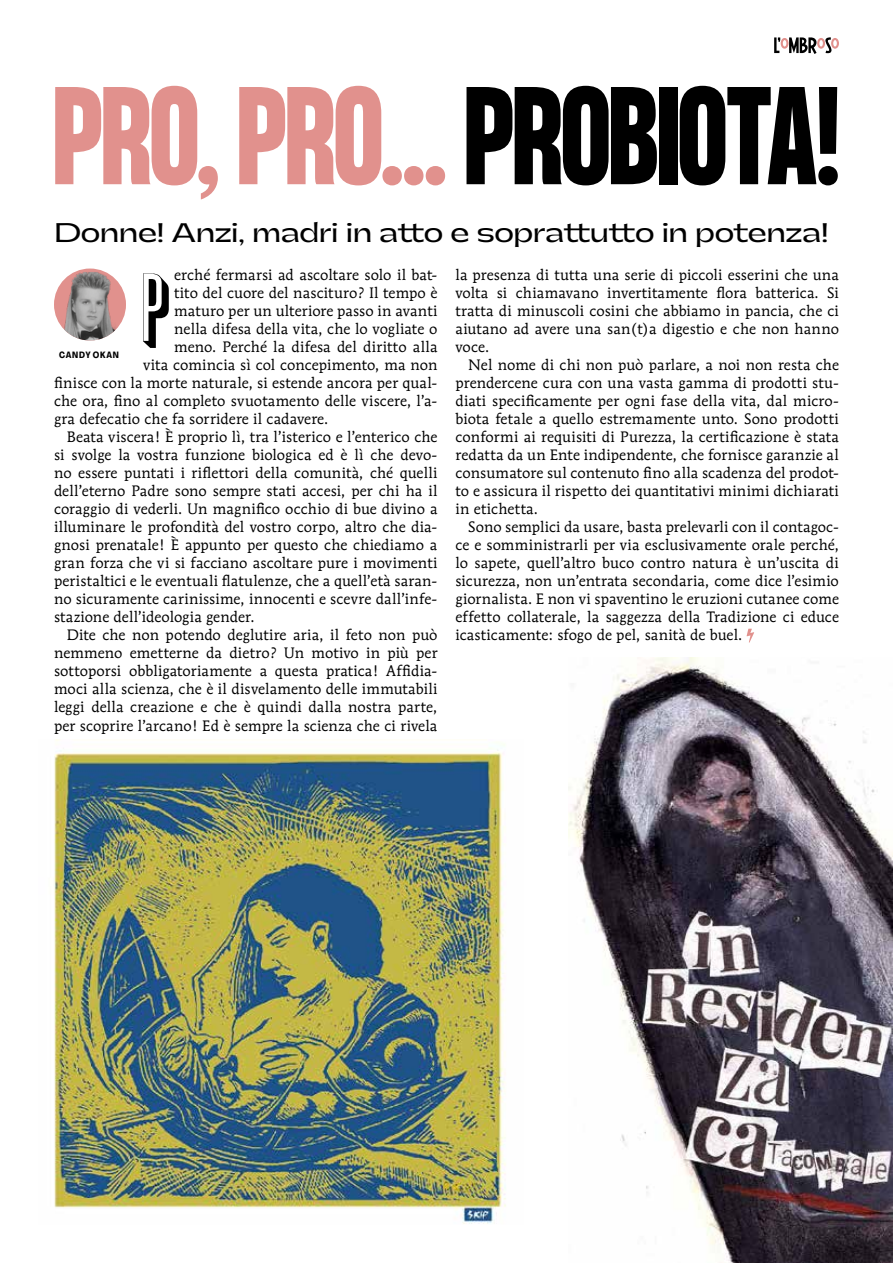
<style>
.page{position:relative;width:893px;height:1263px;background:#fff}
.page>*{position:absolute;margin:0;border:0;box-sizing:border-box;transform-origin:0 0}
.t1{font:700 121.5px "Formula Condensed";color:#e1918d}
.t2{font:103.5px "Great Shadow";color:#000}
.t3{font:25.5px "Gatwick";letter-spacing:-.02em;color:#000}
.t4{font:15px/18px "Mendoza Roman";letter-spacing:.01em;color:#000;text-align:justify}
.t5{font:9px "Agrandir Variable";letter-spacing:.075em;color:#000}
.s1{color:#000}
</style>
<div class="page">
<svg style="left:774px;top:37px;width:65px;height:17px"></svg>
<img style="left:54px;top:740px;width:452px;height:484px">
<img style="left:569px;top:657px;width:324px;height:606px">
<svg style="left:747px;top:629px;width:7px;height:14px"></svg>
<div style="left:54px;top:269px;width:72px;height:72px;background:#e1918d;border-radius:50%"></div>
<img style="left:58px;top:272px;width:68px;height:68px">
<h1 class="t1" style="left:54px;top:64px;width:786px">PRO, PRO... <span class="s1">PROBIOTA!</span></h1>
<h3 class="t3" style="left:54px;top:215px;width:776px">Donne! Anzi, madri in atto e soprattutto in potenza!</h3>
<h2 class="t2" style="left:136px;top:251px;width:40px">P</h2>
<p class="t4" style="left:174px;top:266px;width:265px">erché fermarsi ad ascoltare solo il bat-</p>
<p class="t4" style="left:174px;top:284px;width:265px">tito del cuore del nascituro? Il tempo è</p>
<p class="t4" style="left:174px;top:302px;width:265px">maturo per un ulteriore passo in avanti</p>
<p class="t4" style="left:174px;top:320px;width:265px">nella difesa della vita, che lo vogliate o</p>
<p class="t4" style="left:174px;top:338px;width:265px">meno. Perché la difesa del diritto alla</p>
<p class="t4" style="left:143px;top:356px;width:296px">vita comincia sì col concepimento, ma non</p>
<p class="t4" style="left:54px;top:374px;width:385px">finisce con la morte naturale, si estende ancora per qual-</p>
<p class="t4" style="left:54px;top:392px;width:385px">che ora, fino al completo svuotamento delle viscere, l’a-</p>
<p class="t4" style="left:54px;top:410px;width:276px">gra defecatio che fa sorridere il cadavere.</p>
<p class="t4" style="left:67px;top:428px;width:372px">Beata viscera! È proprio lì, tra l’isterico e l’enterico che</p>
<p class="t4" style="left:54px;top:446px;width:385px">si svolge la vostra funzione biologica ed è lì che devo-</p>
<p class="t4" style="left:54px;top:464px;width:385px">no essere puntati i riflettori della comunità, ché quelli</p>
<p class="t4" style="left:54px;top:482px;width:385px">dell’eterno Padre sono sempre stati accesi, per chi ha il</p>
<p class="t4" style="left:54px;top:500px;width:385px">coraggio di vederli. Un magnifico occhio di bue divino a</p>
<p class="t4" style="left:54px;top:518px;width:385px">illuminare le profondità del vostro corpo, altro che dia-</p>
<p class="t4" style="left:54px;top:536px;width:385px">gnosi prenatale! È appunto per questo che chiediamo a</p>
<p class="t4" style="left:54px;top:554px;width:385px">gran forza che vi si facciano ascoltare pure i movimenti</p>
<p class="t4" style="left:54px;top:572px;width:385px">peristaltici e le eventuali flatulenze, che a quell’età saran-</p>
<p class="t4" style="left:54px;top:590px;width:385px">no sicuramente carinissime, innocenti e scevre dall’infe-</p>
<p class="t4" style="left:54px;top:608px;width:202px">stazione dell’ideologia gender.</p>
<p class="t4" style="left:67px;top:626px;width:372px">Dite che non potendo deglutire aria, il feto non può</p>
<p class="t4" style="left:54px;top:644px;width:385px">nemmeno emetterne da dietro? Un motivo in più per</p>
<p class="t4" style="left:54px;top:662px;width:385px">sottoporsi obbligatoriamente a questa pratica! Affidia-</p>
<p class="t4" style="left:54px;top:680px;width:385px">moci alla scienza, che è il disvelamento delle immutabili</p>
<p class="t4" style="left:54px;top:698px;width:385px">leggi della creazione e che è quindi dalla nostra parte,</p>
<p class="t4" style="left:54px;top:716px;width:385px">per scoprire l’arcano! Ed è sempre la scienza che ci rivela</p>
<p class="t5" style="left:59px;top:350px;width:61px">CANDY OKAN</p>
<p class="t4" style="left:455px;top:266px;width:385px">la presenza di tutta una serie di piccoli esserini che una volta si chiamavano invertitamente flora batterica. Si tratta di minuscoli cosini che abbiamo in pancia, che ci aiutano ad avere una san(t)a digestio e che non hanno voce.</p>
<p class="t4" style="left:455px;top:356px;width:385px;text-indent:13px">Nel nome di chi non può parlare, a noi non resta che prendercene cura con una vasta gamma di prodotti stu&shy;diati specificamente per ogni fase della vita, dal micro&shy;biota fetale a quello estremamente unto. Sono prodotti conformi ai requisiti di Purezza, la certificazione è stata redatta da un Ente indipendente, che fornisce garanzie al consumatore sul contenuto fino alla scadenza del prodot&shy;to e assicura il rispetto dei quantitativi minimi dichiarati in etichetta.</p>
<p class="t4" style="left:455px;top:518px;width:385px;text-indent:13px">Sono semplici da usare, basta prelevarli con il contagoc&shy;ce e somministrarli per via esclusivamente orale perché, lo sapete, quell’altro buco contro natura è un’uscita di sicurezza, non un’entrata secondaria, come dice l’esimio giornalista. E non vi spaventino le eruzioni cutanee come effetto collaterale, la saggezza della Tradizione ci educe icasticamente: sfogo de pel, sanità de buel.</p>
</div>
